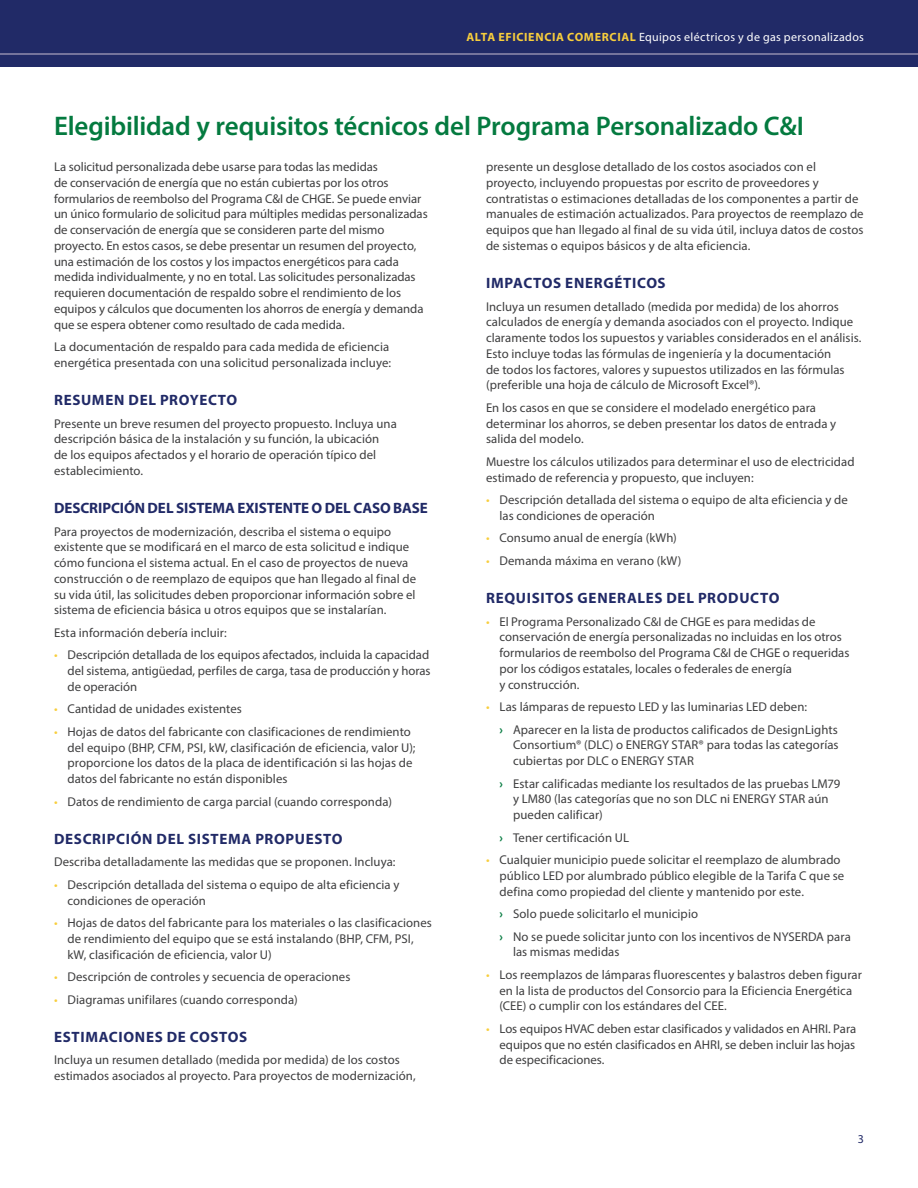
<style>
.page{position:relative;width:918px;height:1188px;background:#fff}
.page>*{position:absolute;margin:0;border:0;box-sizing:border-box;transform-origin:0 0}
.S1{font:600 27px "Myriad Pro";letter-spacing:-.01em;color:#047a3f}
.S2{font:700 15px "Myriad Pro";letter-spacing:.04em;color:#212a67}
.S2-2{font:700 15px "Myriad Pro";letter-spacing:-.005em;color:#212a67}
.body{font:12.75px/15.8px "Myriad Pro";letter-spacing:.005em;color:#3e3e3f}
.t1{font:12px "Myriad Pro";letter-spacing:.03em;color:#fff}
.t2{font:12px "Myriad Pro";color:#212a67}
.s1{font-weight:700;color:#f8ce3c}
.s2{color:#f8ce3c}
.s3{font-weight:700;color:#047a3f}
</style>
<div class="page">
<div style="left:0;top:0;width:918px;height:68px;background:#212a67"></div>
<hr style="left:0;top:53px;width:918px;height:2px;background:#918dae">
<p class="t1" style="left:466px;top:30px;width:399px"><span class="s1">ALTA EFICIENCIA COMERCIAL</span> Equipos eléctricos y de gas personalizados</p>
<p class="S1" style="left:54px;top:109px;width:751px">Elegibilidad y requisitos técnicos del Programa Personalizado C&amp;I</p>
<p class="body" style="left:54px;top:159px;width:375px">La solicitud personalizada debe usarse para todas las medidas<br>de conservación de energía que no están cubiertas por los otros formularios de reembolso del Programa C&amp;I de CHGE. Se puede enviar un único formulario de solicitud para múltiples medidas personalizadas de conservación de energía que se consideren parte del mismo proyecto. En estos casos, se debe presentar un resumen del proyecto, una estimación de los costos y los impactos energéticos para cada medida individualmente, y no en total. Las solicitudes personalizadas requieren documentación de respaldo sobre el rendimiento de los equipos y cálculos que documenten los ahorros de energía y demanda que se espera obtener como resultado de cada medida.</p>
<p class="body" style="left:54px;top:339px;width:339px">La documentación de respaldo para cada medida de eficiencia energética presentada con una solicitud personalizada incluye:</p>
<p class="S2" style="left:54px;top:390px;width:185px">RESUMEN DEL PROYECTO</p>
<p class="body" style="left:54px;top:415px;width:344px">Presente un breve resumen del proyecto propuesto. Incluya una descripción básica de la instalación y su función, la ubicación<br>de los equipos afectados y el horario de operación típico del establecimiento.</p>
<p class="S2-2" style="left:54px;top:498px;width:375px">DESCRIPCIÓN DEL SISTEMA EXISTENTE O DEL CASO BASE</p>
<p class="body" style="left:54px;top:523px;width:364px">Para proyectos de modernización, describa el sistema o equipo existente que se modificará en el marco de esta solicitud e indique cómo funciona el sistema actual. En el caso de proyectos de nueva construcción o de reemplazo de equipos que han llegado al final de su vida útil, las solicitudes deben proporcionar información sobre el sistema de eficiencia básica u otros equipos que se instalarían.</p>
<p class="body" style="left:54px;top:624px;width:174px">Esta información debería incluir:</p>
<p class="body" style="left:68px;top:647px;width:365px;text-align:justify;text-indent:-14px"><span class="s2">•</span> Descripción detallada de los equipos afectados, incluida la capacidad del sistema, antigüedad, perfiles de carga, tasa de producción y horas de operación</p>
<p class="body" style="left:54px;top:701px;width:190px"><span class="s2">•</span> Cantidad de unidades existentes</p>
<p class="body" style="left:68px;top:723px;width:349px;text-indent:-14px"><span class="s2">•</span> Hojas de datos del fabricante con clasificaciones de rendimiento del equipo (BHP, CFM, PSI, kW, clasificación de eficiencia, valor U); proporcione los datos de la placa de identificación si las hojas de datos del fabricante no están disponibles</p>
<p class="body" style="left:54px;top:793px;width:339px"><span class="s2">•</span> Datos de rendimiento de carga parcial (cuando corresponda)</p>
<p class="S2" style="left:54px;top:829px;width:290px">DESCRIPCIÓN DEL SISTEMA PROPUESTO</p>
<p class="body" style="left:54px;top:854px;width:343px">Describa detalladamente las medidas que se proponen. Incluya:</p>
<p class="body" style="left:68px;top:876px;width:333px;text-indent:-14px"><span class="s2">•</span> Descripción detallada del sistema o equipo de alta eficiencia y condiciones de operación</p>
<p class="body" style="left:68px;top:915px;width:366px;text-indent:-14px"><span class="s2">•</span> Hojas de datos del fabricante para los materiales o las clasificaciones de rendimiento del equipo que se está instalando (BHP, CFM, PSI, kW, clasificación de eficiencia, valor U)</p>
<p class="body" style="left:54px;top:969px;width:298px"><span class="s2">•</span> Descripción de controles y secuencia de operaciones</p>
<p class="body" style="left:54px;top:991px;width:245px"><span class="s2">•</span> Diagramas unifilares (cuando corresponda)</p>
<p class="S2" style="left:54px;top:1027px;width:195px">ESTIMACIONES DE COSTOS</p>
<p class="body" style="left:54px;top:1052px;width:363px">Incluya un resumen detallado (medida por medida) de los costos estimados asociados al proyecto. Para proyectos de modernización,</p>
<p class="body" style="left:486px;top:159px;width:379px">presente un desglose detallado de los costos asociados con el proyecto, incluyendo propuestas por escrito de proveedores y contratistas o estimaciones detalladas de los componentes a partir de manuales de estimación actualizados. Para proyectos de reemplazo de equipos que han llegado al final de su vida útil, incluya datos de costos de sistemas o equipos básicos y de alta eficiencia.</p>
<p class="S2" style="left:486px;top:273px;width:181px">IMPACTOS ENERGÉTICOS</p>
<p class="body" style="left:486px;top:298px;width:377px">Incluya un resumen detallado (medida por medida) de los ahorros calculados de energía y demanda asociados con el proyecto. Indique claramente todos los supuestos y variables considerados en el análisis.<br>Esto incluye todas las fórmulas de ingeniería y la documentación<br>de todos los factores, valores y supuestos utilizados en las fórmulas (preferible una hoja de cálculo de Microsoft Excel®).</p>
<p class="body" style="left:486px;top:399px;width:352px">En los casos en que se considere el modelado energético para determinar los ahorros, se deben presentar los datos de entrada y salida del modelo.</p>
<p class="body" style="left:486px;top:453px;width:370px">Muestre los cálculos utilizados para determinar el uso de electricidad estimado de referencia y propuesto, que incluyen:</p>
<p class="body" style="left:500px;top:492px;width:350px;text-indent:-14px"><span class="s2">•</span> Descripción detallada del sistema o equipo de alta eficiencia y de las condiciones de operación</p>
<p class="body" style="left:486px;top:530px;width:192px"><span class="s2">•</span> Consumo anual de energía (kWh)</p>
<p class="body" style="left:486px;top:552px;width:197px"><span class="s2">•</span> Demanda máxima en verano (kW)</p>
<p class="S2" style="left:486px;top:588px;width:295px">REQUISITOS GENERALES DEL PRODUCTO</p>
<p class="body" style="left:500px;top:613px;width:351px;text-indent:-14px"><span class="s2">•</span> El Programa Personalizado C&amp;I de CHGE es para medidas de conservación de energía personalizadas no incluidas en los otros formularios de reembolso del Programa C&amp;I de CHGE o requeridas por los códigos estatales, locales o federales de energía<br>y construcción.</p>
<p class="body" style="left:486px;top:699px;width:323px"><span class="s2">•</span> Las lámparas de repuesto LED y las luminarias LED deben:</p>
<p class="body" style="left:513px;top:721px;width:327px;text-align:justify;text-indent:-14px"><span class="s3">›</span> Aparecer en la lista de productos calificados de DesignLights Consortium® (DLC) o ENERGY STAR® para todas las categorías cubiertas por DLC o ENERGY STAR</p>
<p class="body" style="left:513px;top:775px;width:329px;text-indent:-14px"><span class="s3">›</span> Estar calificadas mediante los resultados de las pruebas LM79 y LM80 (las categorías que no son DLC ni ENERGY STAR aún pueden calificar)</p>
<p class="body" style="left:500px;top:829px;width:131px"><span class="s3">›</span> Tener certificación UL</p>
<p class="body" style="left:500px;top:852px;width:346px;text-indent:-14px"><span class="s2">•</span> Cualquier municipio puede solicitar el reemplazo de alumbrado público LED por alumbrado público elegible de la Tarifa C que se defina como propiedad del cliente y mantenido por este.</p>
<p class="body" style="left:500px;top:906px;width:200px"><span class="s3">›</span> Solo puede solicitarlo el municipio</p>
<p class="body" style="left:513px;top:928px;width:339px;text-indent:-14px"><span class="s3">›</span> No se puede solicitar junto con los incentivos de NYSERDA para las mismas medidas</p>
<p class="body" style="left:500px;top:966px;width:364px;text-indent:-14px"><span class="s2">•</span> Los reemplazos de lámparas fluorescentes y balastros deben figurar en la lista de productos del Consorcio para la Eficiencia Energética (CEE) o cumplir con los estándares del CEE.</p>
<p class="body" style="left:500px;top:1020px;width:358px;text-align:justify;text-indent:-14px"><span class="s2">•</span> Los equipos HVAC deben estar clasificados y validados en AHRI. Para equipos que no estén clasificados en AHRI, se deben incluir las hojas de especificaciones.</p>
<p class="t2" style="left:858px;top:1132px;width:8px">3</p>
</div>
